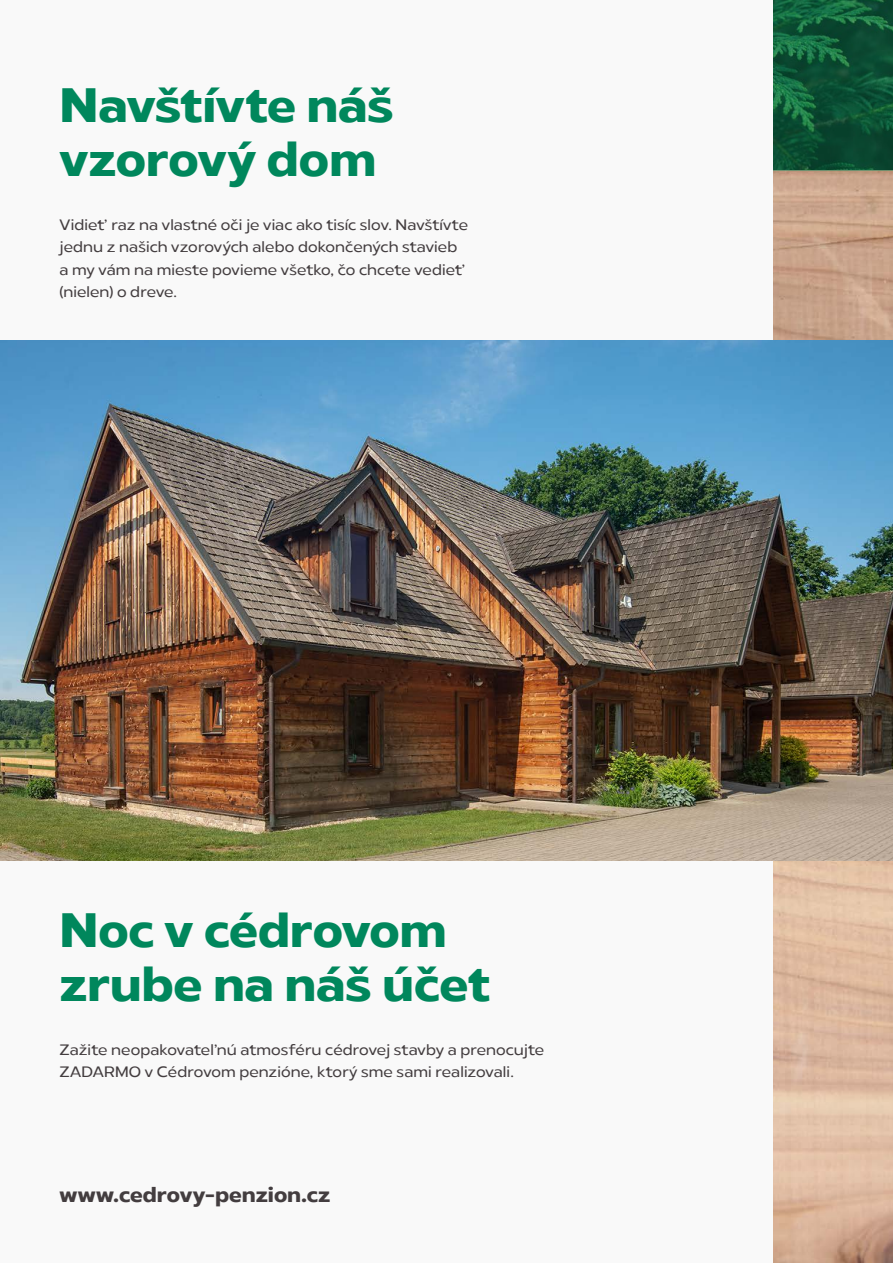
<style>
.page{position:relative;width:893px;height:1263px;background:#fff}
.page>*{position:absolute;margin:0;border:0;box-sizing:border-box;transform-origin:0 0}
.t1{font:700 48px/54px "Radiate Sans";letter-spacing:-.005em;color:#00875c}
.t2{font:700 21px "Radiate Sans";color:#433d3f}
.t3{font:15px/22.5px "Radiate Sans";letter-spacing:.005em;color:#433d3f}
</style>
<div class="page">
<svg style="left:774px;top:170px;width:119px;height:1093px;background:#d6b299"></svg>
<img style="left:0;top:340px;width:893px;height:520px">
<svg style="left:774px;top:0;width:119px;height:170px;background:#0e5436"></svg>
<p class="t1" style="left:60px;top:80px;width:335px">Navštívte náš vzorový dom</p>
<p class="t3" style="left:60px;top:214px;width:410px">Vidieť raz na vlastné oči je viac ako tisíc slov. Navštívte jednu z našich vzorových alebo dokončených stavieb a my vám na mieste povieme všetko, čo chcete vedieť (nielen) o dreve.</p>
<p class="t1" style="left:60px;top:904px;width:388px">Noc v cédrovom</p>
<p class="t1" style="left:60px;top:958px;width:432px">zrube na náš účet</p>
<p class="t3" style="left:60px;top:1038px;width:486px">Zažite neopakovateľnú atmosféru cédrovej stavby a prenocujte<br>ZADARMO v Cédrovom penzióne, ktorý sme sami realizovali.</p>
<p class="t2" style="left:60px;top:1179px;width:273px">www.cedrovy-penzion.cz</p>
</div>
